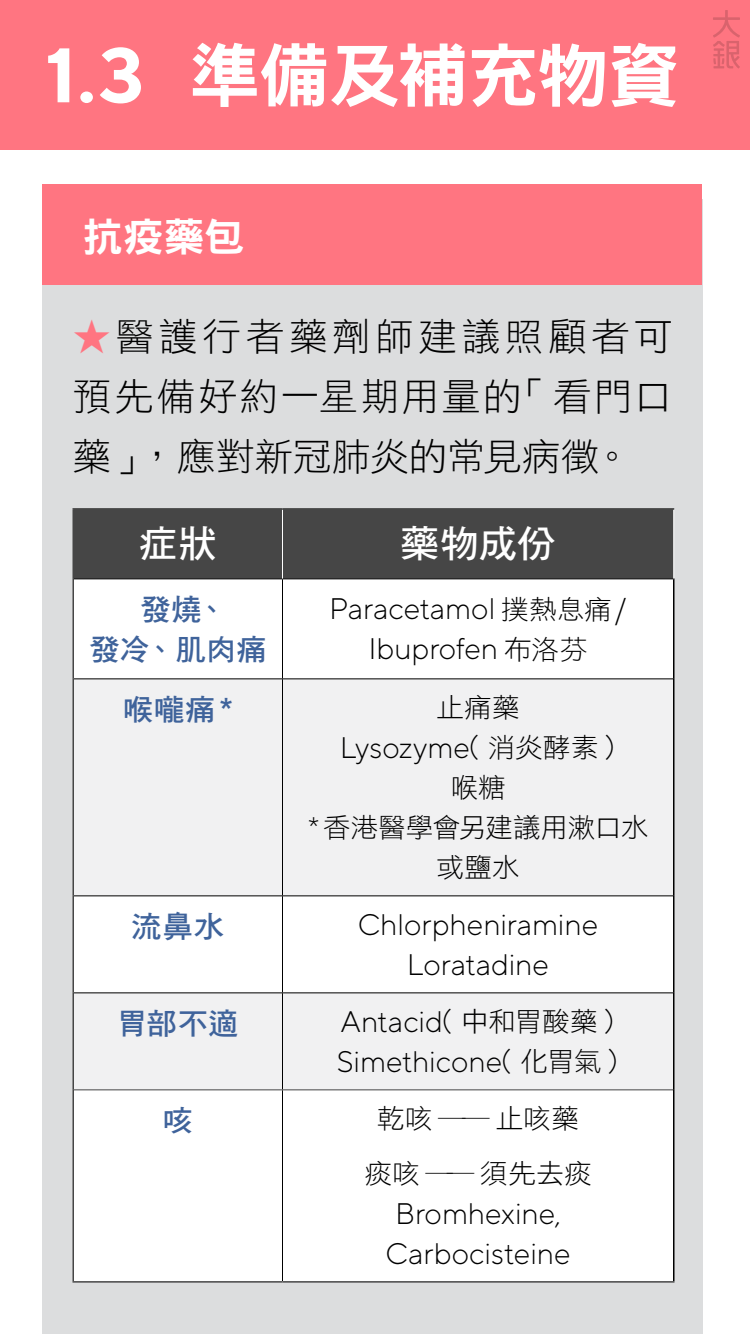
<style>
.page{position:relative;width:750px;height:1334px;background:#fff}
.page>*{position:absolute;margin:0;border:0;box-sizing:border-box;transform-origin:0 0}
.t1{font:70px "DF Hei Std W9";letter-spacing:-.015em;color:#fff}
.t2{font:40px "DF Hei Std W9";color:#fff}
.t3{font:38px/60px "DF Hei Std W3";letter-spacing:.065em;color:#000;text-align:justify}
.t4{font:38px "DF Hei Std W7";color:#fff}
.t5{font:30px/40px "DF Hei Std W7";letter-spacing:.015em;color:#3f639b;text-align:center}
.t6{font:300 29.7px/40px "TT Norms";letter-spacing:-.005em;color:#000;text-align:center}
.t7{font:27px/40px "DF Hei Std W3";color:#000;text-align:center}
.s1{font-family:"TT Norms";font-weight:700;font-size:77px}
.s2{color:#ff7581}
.s3{font-family:"DF Hei Std W3";font-weight:400;font-size:27px}
.s4{font-family:"TT Norms";font-weight:500;font-size:33px}
.s5{font-family:"TT Norms";font-weight:300;font-size:29.7px}
</style>
<div class="page">
<div style="left:0;top:0;width:750px;height:150px;background:#ff7581"></div>
<svg style="left:713px;top:10px;width:27px;height:58px"></svg>
<div style="left:42px;top:200px;width:661px;height:1134px;background:#dcddde"></div>
<div style="left:42px;top:184px;width:660px;height:101px;background:#ff7581"></div>
<div style="left:74px;top:510px;width:599px;height:69px;background:#464646"></div>
<div style="left:74px;top:580px;width:599px;height:701px;background:#fff"></div>
<div style="left:74px;top:680px;width:599px;height:410px;background:#f1f1f2"></div>
<div style="left:74px;top:897px;width:599px;height:96px;background:#fff"></div>
<hr style="left:74px;top:579px;width:208px;height:1px;background:#000">
<hr style="left:282px;top:579px;width:392px;height:1px;background:#000">
<hr style="left:282px;top:579px;width:1px;height:100px;background:#000">
<hr style="left:74px;top:679px;width:208px;height:1px;background:#000">
<hr style="left:282px;top:679px;width:391px;height:1px;background:#000">
<hr style="left:282px;top:679px;width:1px;height:217px;background:#000">
<hr style="left:74px;top:896px;width:208px;height:1px;background:#000">
<hr style="left:282px;top:896px;width:391px;height:1px;background:#000">
<hr style="left:282px;top:896px;width:1px;height:97px;background:#000">
<hr style="left:74px;top:993px;width:208px;height:1px;background:#000">
<hr style="left:282px;top:993px;width:391px;height:1px;background:#000">
<hr style="left:282px;top:993px;width:1px;height:97px;background:#000">
<hr style="left:282px;top:1090px;width:1px;height:191px;background:#000">
<hr style="left:282px;top:510px;width:1px;height:69px;background:#fff">
<hr style="left:673px;top:510px;width:1px;height:69px;background:#fff">
<hr style="left:72px;top:508px;width:210px;height:2px;background:#464646">
<hr style="left:72px;top:510px;width:2px;height:69px;background:#464646">
<hr style="left:282px;top:508px;width:392px;height:2px;background:#464646">
<hr style="left:72px;top:579px;width:2px;height:100px;background:#464646">
<hr style="left:72px;top:679px;width:2px;height:217px;background:#464646">
<hr style="left:72px;top:896px;width:2px;height:97px;background:#464646">
<hr style="left:72px;top:993px;width:2px;height:97px;background:#464646">
<hr style="left:72px;top:1090px;width:2px;height:191px;background:#464646">
<hr style="left:74px;top:1090px;width:208px;height:1px;background:#464646">
<hr style="left:282px;top:1090px;width:391px;height:1px;background:#464646">
<hr style="left:673px;top:579px;width:1px;height:100px;background:#000">
<hr style="left:673px;top:679px;width:1px;height:217px;background:#000">
<hr style="left:673px;top:896px;width:1px;height:97px;background:#000">
<hr style="left:673px;top:993px;width:1px;height:97px;background:#000">
<hr style="left:673px;top:1090px;width:1px;height:191px;background:#000">
<hr style="left:72px;top:1281px;width:210px;height:2px;background:#464646">
<hr style="left:282px;top:1281px;width:392px;height:2px;background:#464646">
<h1 class="t1" style="left:45px;top:37px;width:636px"><span class="s1">1.3</span> 準備及補充物資</h1>
<h2 class="t2" style="left:82px;top:215px;width:164px">抗疫藥包</h2>
<p class="t3" style="left:72px;top:306px;width:602px"><span class="s2">★</span>醫護行者藥劑師建議照顧者可預先備好約一星期用量的「看門口藥」，應對新冠肺炎的常見病徵。</p>
<p class="t4" style="left:139px;top:522px;width:79px">症狀</p>
<p class="t4" style="left:401px;top:522px;width:156px">藥物成份</p>
<p class="t5" style="left:89px;top:588px;width:179px">發燒、<br>發冷、肌肉痛</p>
<p class="t6" style="left:329px;top:588px;width:299px">Paracetamol <span class="s3">撲熱息痛</span>/<br>Ibuprofen <span class="s3">布洛芬</span></p>
<p class="t5" style="left:123px;top:688px;width:112px">喉嚨痛<span class="s4">*</span></p>
<p class="t7" style="left:436px;top:687px;width:85px">止痛藥</p>
<p class="t6" style="left:340px;top:727px;width:288px">Lysozyme<span class="s3">（消炎酵素）</span></p>
<p class="t7" style="left:308px;top:767px;width:342px">喉糖<br><span class="s5">*</span>香港醫學會另建議用漱口水或鹽水</p>
<p class="t5" style="left:131px;top:905px;width:95px">流鼻水</p>
<p class="t6" style="left:358px;top:904px;width:242px">Chlorpheniramine<br>Loratadine</p>
<p class="t5" style="left:117px;top:1002px;width:123px">胃部不適</p>
<p class="t6" style="left:337px;top:1001px;width:295px;text-align:left">Antacid<span class="s3">（中和胃酸藥）<br></span>Simethicone<span class="s3">（化胃氣）</span></p>
<p class="t5" style="left:163px;top:1099px;width:32px">咳</p>
<p class="t7" style="left:365px;top:1090px;width:229px;line-height:55px">乾咳 ── 止咳藥痰咳 ── 須先去痰</p>
<p class="t6" style="left:385px;top:1193px;width:187px">Bromhexine,<br>Carbocisteine</p>
</div>
